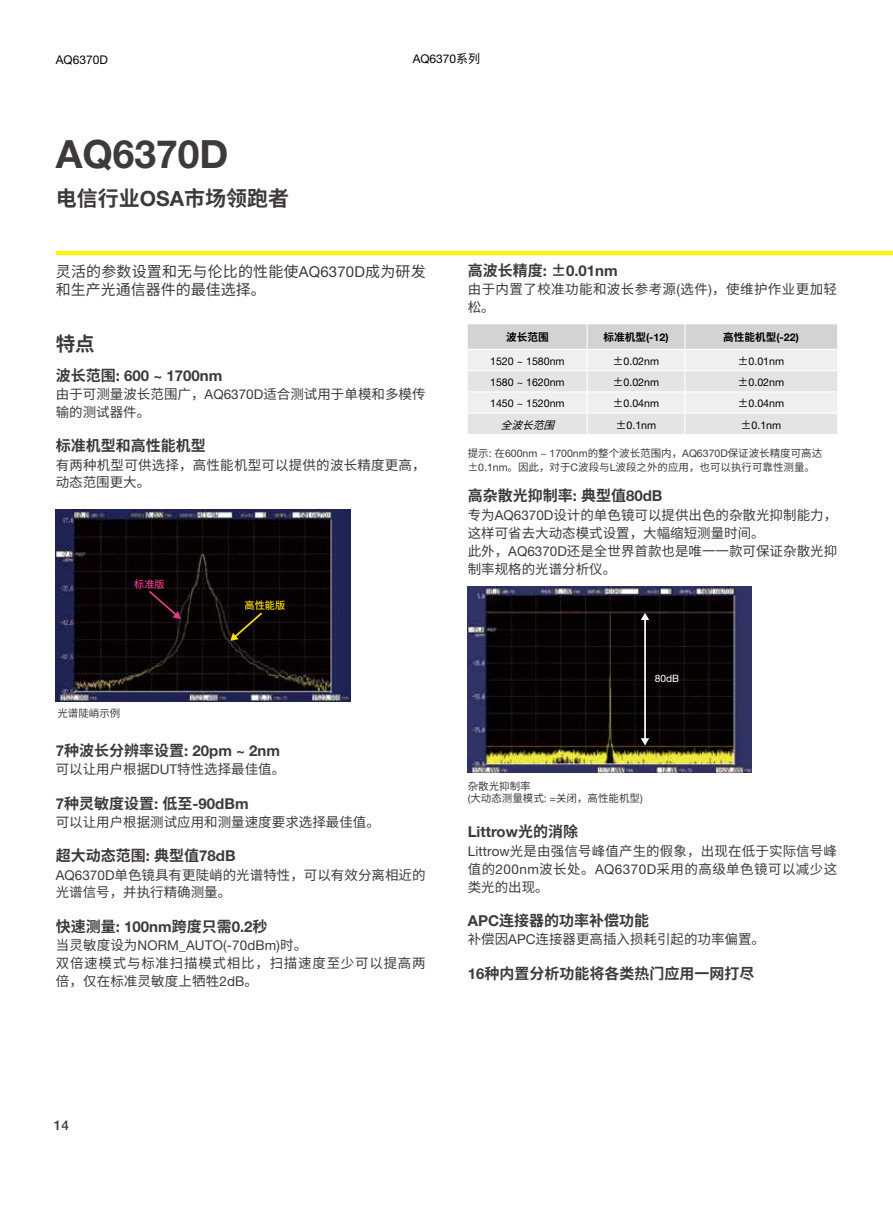
<style>
.page{position:relative;width:893px;height:1212px;background:#fff}
.page>*{position:absolute;margin:0;border:0;box-sizing:border-box;transform-origin:0 0}
.t1{font:700 39px "Helvetica Neue LT Pro";color:#3e3a39}
.t2{font:700 21px "Noto Sans Hans";color:#3e3a39}
.t3{font:700 19.5px "Noto Sans Hans";color:#3e3a39}
.t4{font:700 15px "Noto Sans Hans";color:#3e3a39}
.t5{font:700 15px "Helvetica Neue LT Pro";color:#3e3a39}
.t6{font:15px/18px "Noto Sans Hans";letter-spacing:.01em;color:#3e3a39}
.t7{font:13.5px/18px "Noto Sans Hans";color:#3e3a39}
.t8{font:13.5px/18px "Noto Sans Hans";letter-spacing:.055em;color:#3e3a39}
.t9{font:13.5px/17.5px "Noto Sans Hans";letter-spacing:.03em;color:#3e3a39}
.t10{font:13.5px "Helvetica Neue LT Std";letter-spacing:.01em;color:#3e3a39}
.t11{font:500 13.5px "Helvetica Neue LT Std";color:#3e3a39}
.t12{font:12px "Helvetica Neue LT Std";color:#000}
.t13{font:10.65px "Helvetica Neue LT Std";color:#000}
.t14{font:700 10.65px "Noto Sans Hans";color:#000}
.t15{font:700 10.65px "Helvetica Neue LT Pro";color:#000}
.t16{font:italic 10.65px "Noto Sans Hans";color:#000}
.t17{font:10.5px/13.6px "Noto Sans Hans";color:#3e3a39}
.t18{font:500 10.2px "Noto Sans Hans";color:#ffe100}
.t19{font:10.2px "Helvetica Neue LT Std";color:#fff}
.t20{font:500 10.2px "Noto Sans Hans";color:#e73a8f}
.s1{font-family:"Helvetica Neue LT Pro"}
.s2{font-family:"Noto Sans Hans"}
.s3{font-family:"Helvetica Neue LT Std"}
</style>
<div class="page">
<img style="left:56px;top:509px;width:295px;height:192px">
<svg style="left:230px;top:611px;width:34px;height:30px"></svg>
<svg style="left:147px;top:589px;width:34px;height:30px"></svg>
<hr style="left:56px;top:251px;width:837px;height:4px;background:#fff100">
<svg style="left:468px;top:324px;width:369px;height:110px"></svg>
<img style="left:468px;top:586px;width:284px;height:187px">
<hr style="left:644px;top:619px;width:2px;height:120px;background:#fff">
<svg style="left:641px;top:738px;width:8px;height:7px"></svg>
<svg style="left:641px;top:613px;width:8px;height:7px"></svg>
<p class="t12" style="left:56px;top:52px;width:54px">AQ6370D</p>
<h1 class="t1" style="left:56px;top:130px;width:174px">AQ6370D</h1>
<h2 class="t2" style="left:56px;top:186px;width:235px">电信行业<span class="s1">OSA</span>市场领跑者</h2>
<p class="t12" style="left:413px;top:51px;width:69px">AQ6370<span class="s2">系列</span></p>
<p class="t6" style="left:56px;top:262px;width:371px">灵活的参数设置和无与伦比的性能使<span class="s3">AQ6370D</span>成为研发和生产光通信器件的最佳选择。</p>
<h3 class="t3" style="left:56px;top:333px;width:40px">特点</h3>
<p class="t5" style="left:56px;top:366px;width:168px"><span class="s2">波长范围</span>: 600 ~ 1700nm</p>
<p class="t7" style="left:56px;top:386px;width:371px;line-height:17.5px">由于可测量波长范围广，<span class="s3">AQ6370D</span>适合测试用于单模和多模传输的测试器件。</p>
<p class="t4" style="left:56px;top:437px;width:151px">标准机型和高性能机型</p>
<p class="t7" style="left:56px;top:456px;width:371px;line-height:17.5px">有两种机型可供选择，高性能机型可以提供的波长精度更高，动态范围更大。</p>
<p class="t20" style="left:134px;top:578px;width:32px">标准版</p>
<p class="t17" style="left:57px;top:707px;width:64px">光谱陡峭示例</p>
<p class="t18" style="left:244px;top:599px;width:42px">高性能版</p>
<p class="t5" style="left:56px;top:741px;width:226px">7<span class="s2">种波长分辨率设置</span>: 20pm ~ 2nm</p>
<p class="t7" style="left:56px;top:761px;width:231px">可以让用户根据<span class="s3">DUT</span>特性选择最佳值。</p>
<p class="t5" style="left:56px;top:794px;width:194px">7<span class="s2">种灵敏度设置</span>: <span class="s2">低至</span>-90dBm</p>
<p class="t7" style="left:56px;top:813px;width:325px">可以让用户根据测试应用和测量速度要求选择最佳值。</p>
<p class="t4" style="left:56px;top:847px;width:181px">超大动态范围<span class="s1">:</span> 典型值<span class="s1">78dB</span></p>
<p class="t7" style="left:56px;top:866px;width:371px;line-height:17.5px"><span class="s3">AQ6370D</span>单色镜具有更陡峭的光谱特性，可以有效分离相近的光谱信号，并执行精确测量。</p>
<p class="t4" style="left:56px;top:918px;width:213px">快速测量<span class="s1">: 100nm</span>跨度只需<span class="s1">0.2</span>秒</p>
<p class="t10" style="left:56px;top:937px;width:253px"><span class="s2">当灵敏度设为</span>NORM_AUTO(-70dBm)<span class="s2">时。</span></p>
<p class="t8" style="left:56px;top:955px;width:371px">双倍速模式与标准扫描模式相比，扫描速度至少可以提高两倍，仅在标准灵敏度上牺牲<span class="s3">2dB</span>。</p>
<p class="t5" style="left:468px;top:261px;width:152px"><span class="s2">高波长精度</span>: <span class="s2">±</span>0.01nm</p>
<p class="t9" style="left:468px;top:281px;width:371px">由于内置了校准功能和波长参考源<span class="s3">(</span>选件<span class="s3">)</span>，使维护作业更加轻松。</p>
<p class="t14" style="left:506px;top:331px;width:44px">波长范围</p>
<p class="t15" style="left:603px;top:331px;width:66px"><span class="s2">标准机型</span>(-12)</p>
<p class="t14" style="left:723px;top:331px;width:77px">高性能机型<span class="s1">(-22)</span></p>
<p class="t13" style="left:490px;top:354px;width:76px">1520 ~ 1580nm</p>
<p class="t13" style="left:613px;top:354px;width:48px"><span class="s2">±</span>0.02nm</p>
<p class="t13" style="left:738px;top:354px;width:48px"><span class="s2">±</span>0.01nm</p>
<p class="t13" style="left:490px;top:376px;width:76px">1580 ~ 1620nm</p>
<p class="t13" style="left:613px;top:376px;width:48px"><span class="s2">±</span>0.02nm</p>
<p class="t13" style="left:738px;top:376px;width:48px"><span class="s2">±</span>0.02nm</p>
<p class="t13" style="left:490px;top:397px;width:76px">1450 ~ 1520nm</p>
<p class="t13" style="left:613px;top:397px;width:48px"><span class="s2">±</span>0.04nm</p>
<p class="t13" style="left:738px;top:397px;width:48px"><span class="s2">±</span>0.04nm</p>
<p class="t16" style="left:501px;top:419px;width:63px">全波长范围</p>
<p class="t13" style="left:616px;top:418px;width:42px"><span class="s2">±</span>0.1nm</p>
<p class="t13" style="left:741px;top:418px;width:42px"><span class="s2">±</span>0.1nm</p>
<p class="t17" style="left:468px;top:447px;width:356px">提示<span class="s3">:</span> 在<span class="s3">600nm ~ 1700nm</span>的整个波长范围内，<span class="s3">AQ6370D</span>保证波长精度可高达±<span class="s3">0.1nm</span>。因此，对于<span class="s3">C</span>波段与<span class="s3">L</span>波段之外的应用，也可以执行可靠性测量。</p>
<p class="t4" style="left:468px;top:487px;width:196px">高杂散光抑制率<span class="s1">:</span> 典型值<span class="s1">80dB</span></p>
<p class="t7" style="left:468px;top:506px;width:371px">专为<span class="s3">AQ6370D</span>设计的单色镜可以提供出色的杂散光抑制能力，这样可省去大动态模式设置，大幅缩短测量时间。<br>此外，<span class="s3">AQ6370D</span>还是全世界首款也是唯一一款可保证杂散光抑制率规格的光谱分析仪。</p>
<p class="t19" style="left:655px;top:672px;width:26px">80dB</p>
<p class="t17" style="left:468px;top:781px;width:177px;line-height:12px">杂散光抑制率<br><span class="s3">(</span>大动态测量模式<span class="s3">: =</span>关闭，高性能机型<span class="s3">)</span></p>
<p class="t5" style="left:468px;top:822px;width:112px">Littrow<span class="s2">光的消除</span></p>
<p class="t7" style="left:468px;top:842px;width:371px;text-align:justify"><span class="s3">Littrow</span>光是由强信号峰值产生的假象，出现在低于实际信号峰值的<span class="s3">200nm</span>波长处。<span class="s3">AQ6370D</span>采用的高级单色镜可以减少这类光的出现。</p>
<p class="t4" style="left:468px;top:912px;width:183px"><span class="s1">APC</span>连接器的功率补偿功能</p>
<p class="t7" style="left:468px;top:930px;width:299px">补偿因<span class="s3">APC</span>连接器更高插入损耗引起的功率偏置。</p>
<p class="t4" style="left:468px;top:964px;width:288px"><span class="s1">16</span>种内置分析功能将各类热门应用一网打尽</p>
<p class="t11" style="left:54px;top:1117px;width:17px">14</p>
</div>
